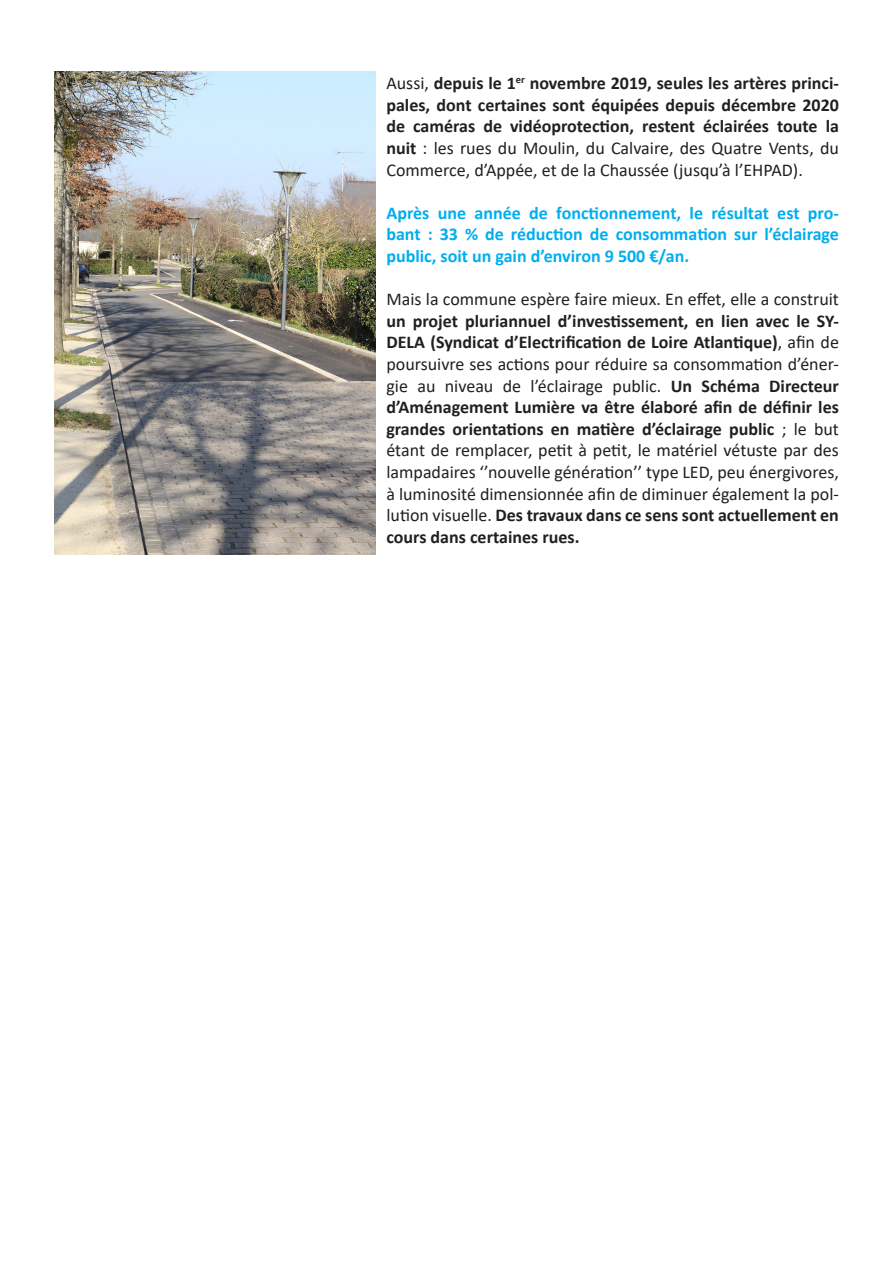
<style>
.page{position:relative;width:893px;height:1263px;background:#fff}
.page>*{position:absolute;margin:0;border:0;box-sizing:border-box;transform-origin:0 0}
.t1{font:18px/21.6px "Calibri";color:#231f20;text-align:justify}
.t2{font:700 18px/21.6px "Calibri";color:#231f20;text-align:justify}
.t3{font:700 18px/21.6px "Calibri";color:#00aeef;text-align:justify}
.s1{font-weight:400}
.s2{font-weight:700}
</style>
<div class="page">
<img style="left:54px;top:72px;width:322px;height:482px">
<p class="t2" style="left:386px;top:72px;width:454px"><span class="s1">Aussi,</span> depuis le 1<sup>er</sup> novembre 2019, seules les artères princi&shy;pales, dont certaines sont équipées depuis décembre 2020 de caméras de vidéoprotection, restent éclairées toute la nuit <span class="s1">: les rues du Moulin, du Calvaire, des Quatre Vents, du Commerce, d’Appée, et de la Chaussée (jusqu’à l’EHPAD).</span></p>
<p class="t3" style="left:386px;top:202px;width:454px">Après une année de fonctionnement, le résultat est pro&shy;bant : 33 % de réduction de consommation sur l’éclairage public, soit un gain d’environ 9 500 €/an.</p>
<p class="t1" style="left:386px;top:288px;width:454px">Mais la commune espère faire mieux. En effet, elle a construit <span class="s2">un projet pluriannuel d’investissement, en lien avec le SY-DELA (Syndicat d’Electrification de Loire Atlantique)</span>, afin de poursuivre ses actions pour réduire sa consommation d’éner&shy;gie au niveau de l’éclairage public. <span class="s2">Un Schéma Directeur d’Aménagement Lumière va être élaboré afin de définir les grandes orientations en matière d’éclairage public</span> ; le but étant de remplacer, petit à petit, le matériel vétuste par des lampadaires ‘’nouvelle génération’’ type LED, peu énergivores, à luminosité dimensionnée afin de diminuer également la pol&shy;lution visuelle. <span class="s2">Des travaux dans ce sens sont actuellement en cours dans certaines rues.</span></p>
</div>
